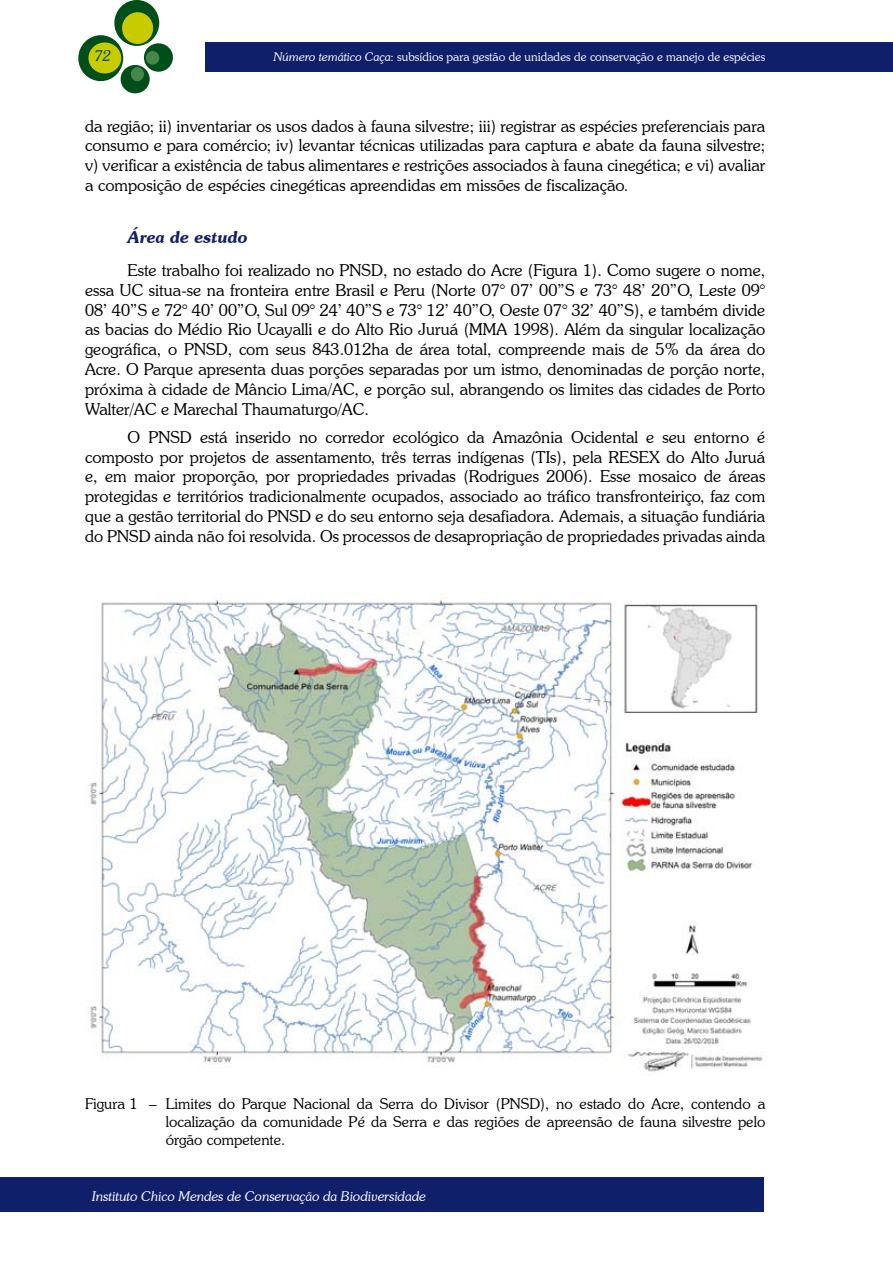
<style>
.page{position:relative;width:893px;height:1263px;background:#fff}
.page>*{position:absolute;margin:0;border:0;box-sizing:border-box;transform-origin:0 0}
.t1{font:300 16.5px/19.8px "Souvenir IT Cby BT";color:#000;text-align:justify}
.t2{font:italic 600 16.5px "Souvenir IT Cby BT";color:#101f69}
.t3{font:300 15px/18px "Souvenir IT Cby BT";color:#000;text-align:justify}
.t4{font:italic 300 15px "Souvenir IT Cby BT";color:#004e1a}
.t5{font:italic 300 13.5px "Souvenir IT Cby BT";color:#fff}
.t6{font:300 12px "Souvenir IT Cby BT";color:#fff}
.s1{font-style:italic}
</style>
<div class="page">
<div style="left:205px;top:43px;width:687px;height:29px;background:#101f69"></div>
<div style="left:114px;top:0;width:45px;height:46px;background:#004e1a;border-radius:50%"></div>
<div style="left:78px;top:35px;width:45px;height:46px;background:#004e1a;border-radius:50%"></div>
<div style="left:144px;top:43px;width:29px;height:29px;background:#004e1a;border-radius:50%"></div>
<div style="left:121px;top:65px;width:29px;height:28px;background:#004e1a;border-radius:50%"></div>
<div style="left:122px;top:12px;width:31px;height:32px;background:#c8cb00;border-radius:50%"></div>
<div style="left:88px;top:42px;width:33px;height:31px;background:#c8cb00;border-radius:50%"></div>
<div style="left:146px;top:51px;width:13px;height:14px;background:#47864a;border-radius:50%"></div>
<div style="left:131px;top:67px;width:13px;height:14px;background:#47864a;border-radius:50%"></div>
<div style="left:0;top:1178px;width:764px;height:34px;background:#101f69"></div>
<img style="left:90px;top:593px;width:673px;height:479px">
<p class="t4" style="left:95px;top:46px;width:18px">72</p>
<p class="t6" style="left:274px;top:49px;width:493px"><span class="s1">Número temático Caça</span>: subsídios para gestão de unidades de conservação e manejo de espécies</p>
<p class="t1" style="left:85px;top:116px;width:682px">da região; ii) inventariar os usos dados à fauna silvestre; iii) registrar as espécies preferenciais para consumo e para comércio; iv) levantar técnicas utilizadas para captura e abate da fauna silvestre; v) verificar a existência de tabus alimentares e restrições associados à fauna cinegética; e vi) avaliar a composição de espécies cinegéticas apreendidas em missões de fiscalização.</p>
<p class="t2" style="left:128px;top:227px;width:122px">Área de estudo</p>
<p class="t1" style="left:85px;top:260px;width:682px;text-indent:43px">Este trabalho foi realizado no PNSD, no estado do Acre (Figura 1). Como sugere o nome, essa UC situa-se na fronteira entre Brasil e Peru (Norte 07° 07’ 00”S e 73° 48’ 20”O, Leste 09° 08’ 40”S e 72° 40’ 00”O, Sul 09° 24’ 40”S e 73° 12’ 40”O, Oeste 07° 32’ 40”S), e também divide as bacias do Médio Rio Ucayalli e do Alto Rio Juruá (MMA 1998). Além da singular localização geográfica, o PNSD, com seus 843.012ha de área total, compreende mais de 5% da área do Acre. O Parque apresenta duas porções separadas por um istmo, denominadas de porção norte, próxima à cidade de Mâncio Lima/AC, e porção sul, abrangendo os limites das cidades de Porto Walter/AC e Marechal Thaumaturgo/AC.</p>
<p class="t1" style="left:85px;top:427px;width:682px;text-indent:43px">O PNSD está inserido no corredor ecológico da Amazônia Ocidental e seu entorno é composto por projetos de assentamento, três terras indígenas (TIs), pela RESEX do Alto Juruá e, em maior proporção, por propriedades privadas (Rodrigues 2006). Esse mosaico de áreas protegidas e territórios tradicionalmente ocupados, associado ao tráfico transfronteiriço, faz com que a gestão territorial do PNSD e do seu entorno seja desafiadora. Ademais, a situação fundiária do PNSD ainda não foi resolvida. Os processos de desapropriação de propriedades privadas ainda</p>
<p class="t3" style="left:166px;top:1095px;width:601px;text-indent:-81px">Figura 1 – Limites do Parque Nacional da Serra do Divisor (PNSD), no estado do Acre, contendo a localização da comunidade Pé da Serra e das regiões de apreensão de fauna silvestre pelo órgão competente.</p>
<p class="t5" style="left:92px;top:1188px;width:335px">Instituto Chico Mendes de Conservação da Biodiversidade</p>
</div>
